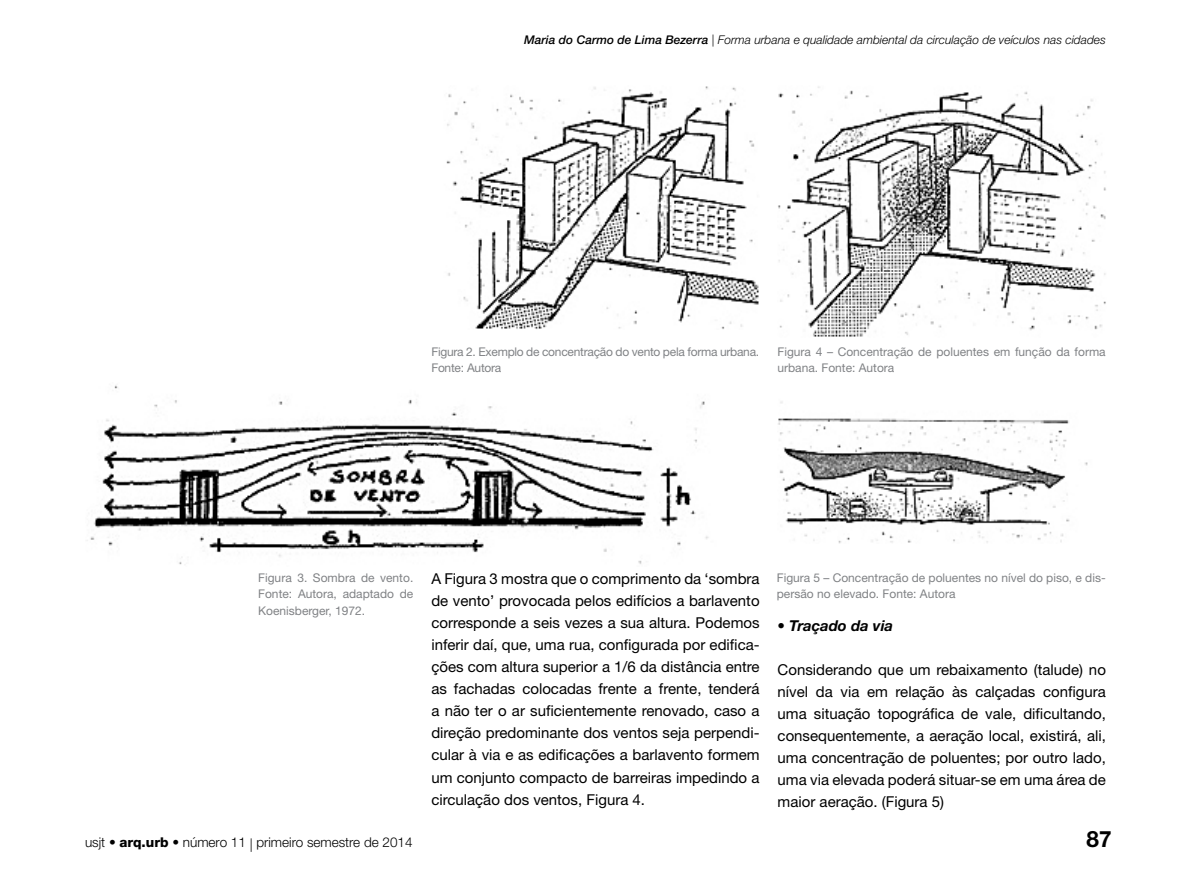
<style>
.page{position:relative;width:1191px;height:893px;background:#fff}
.page>*{position:absolute;margin:0;border:0;box-sizing:border-box;transform-origin:0 0}
.t1{font:700 22.5px "Helvetica Neue LT Std";color:#000}
.t2{font:15px/22px "Helvetica Neue LT Std";color:#000;text-align:justify}
.t3{font:italic 700 15px "Helvetica Neue LT Std";color:#000}
.t4{font:300 13.5px "Helvetica Neue LT Std";color:#000}
.t5{font:12px/16.5px "Helvetica Neue LT Std";color:#808285}
.t6{font:italic 300 12px "Helvetica Neue LT Std";color:#000}
.t7{font:12px/16.5px "Helvetica Neue LT Std";letter-spacing:-.02em;color:#808285}
.s1{font-weight:500}
.s2{font-weight:800}
</style>
<div class="page">
<img style="left:446px;top:86px;width:313px;height:243px">
<img style="left:87px;top:385px;width:622px;height:180px">
<img style="left:778px;top:86px;width:328px;height:251px">
<img style="left:778px;top:401px;width:310px;height:142px">
<p class="t6" style="left:524px;top:33px;width:583px"><span class="s1">Maria do Carmo de Lima Bezerra</span> | Forma urbana e qualidade ambiental da circulação de veículos nas cidades</p>
<p class="t7" style="left:431px;top:343px;width:329px">Figura 2. Exemplo de concentração do vento pela forma urbana.<br>Fonte: Autora</p>
<p class="t5" style="left:777px;top:343px;width:330px">Figura 4 – Concentração de poluentes em função da forma urbana. Fonte: Autora</p>
<p class="t5" style="left:258px;top:569px;width:157px;text-align:justify">Figura 3. Sombra de vento.<br>Fonte: Autora, adaptado de Koenisberger, 1972.</p>
<p class="t4" style="left:85px;top:834px;width:329px">usjt • <span class="s2">arq.urb</span> • número 11 | primeiro semestre de 2014</p>
<p class="t2" style="left:431px;top:567px;width:330px">A Figura 3 mostra que o comprimento da ‘sombra de vento’ provocada pelos edifícios a barlavento corresponde a seis vezes a sua altura. Podemos inferir daí, que, uma rua, configurada por edifica&shy;ções com altura superior a 1/6 da distância entre as fachadas colocadas frente a frente, tenderá a não ter o ar suficientemente renovado, caso a direção predominante dos ventos seja perpendi&shy;cular à via e as edificações a barlavento formem um conjunto compacto de barreiras impedindo a circulação dos ventos, Figura 4.</p>
<p class="t5" style="left:776px;top:569px;width:330px">Figura 5 – Concentração de poluentes no nível do piso, e dis&shy;persão no elevado. Fonte: Autora</p>
<p class="t3" style="left:777px;top:616px;width:117px">• Traçado da via</p>
<p class="t2" style="left:777px;top:658px;width:330px">Considerando que um rebaixamento (talude) no nível da via em relação às calçadas configura uma situação topográfica de vale, dificultando, consequentemente, a aeração local, existirá, ali, uma concentração de poluentes; por outro lado, uma via elevada poderá situar-se em uma área de maior aeração. (Figura 5)</p>
<h1 class="t1" style="left:1086px;top:825px;width:27px">87</h1>
</div>
